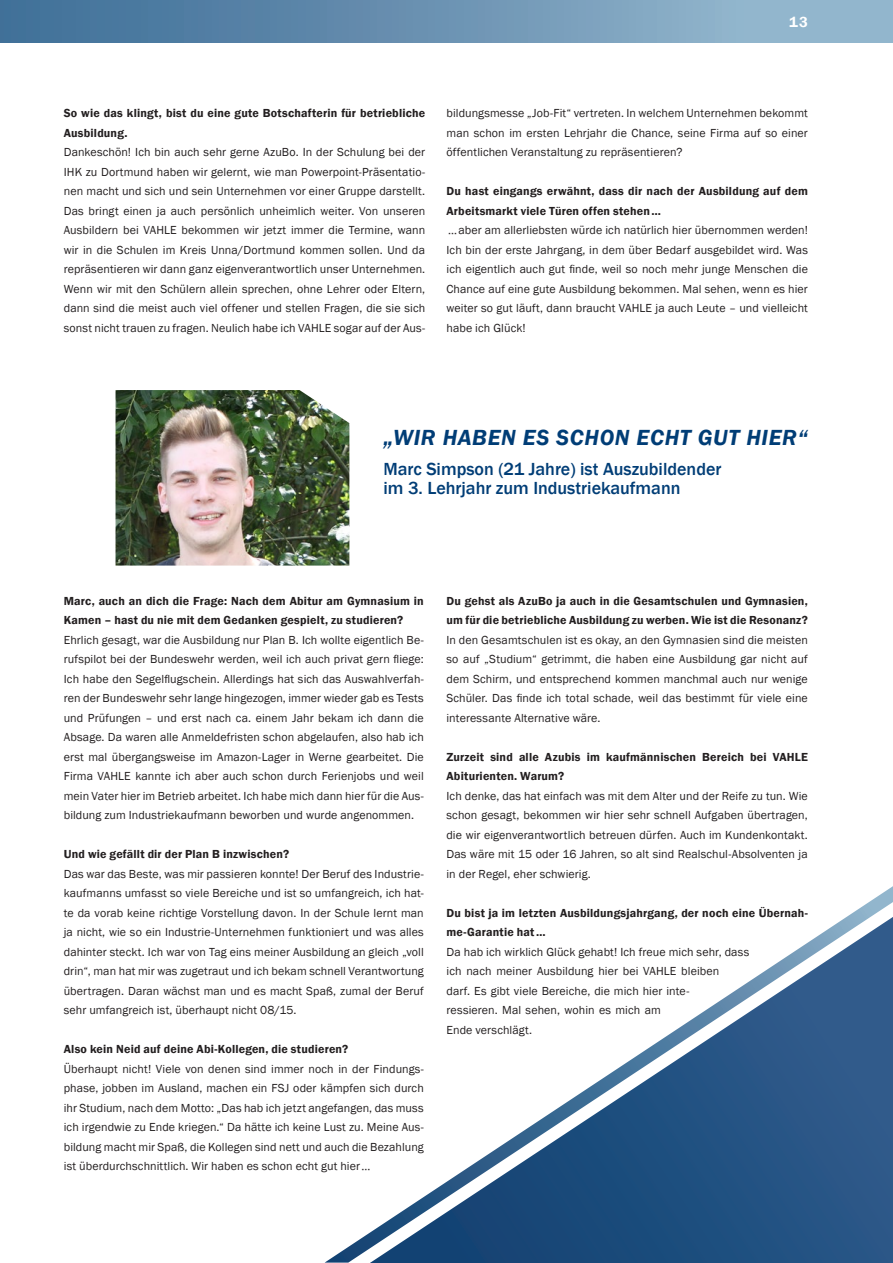
<style>
.page{position:relative;width:893px;height:1263px;background:#fff}
.page>*{position:absolute;margin:0;border:0;box-sizing:border-box;transform-origin:0 0}
.t1{font:italic 600 22.5px "Franklin Gothic";letter-spacing:.03em;color:#003d76}
.t2{font:500 18px/19.5px "Franklin Gothic";color:#003d76}
.t3{font:600 15px "Franklin Gothic";color:#fff}
.t4{font:12px/19.5px "Franklin Gothic";letter-spacing:.01em;color:#231f20;text-align:justify}
.t5{font:600 12px/19.5px "Franklin Gothic";letter-spacing:.015em;color:#231f20}
</style>
<div class="page">
<img style="left:116px;top:390px;width:233px;height:176px">
<svg style="left:325px;top:886px;width:568px;height:376px"></svg>
<div style="left:0;top:0;width:893px;height:43px;background:linear-gradient(to right,#3e6d96,#9cbed3)"></div>
<p class="t3" style="left:789px;top:13px;width:20px">13</p>
<p class="t5" style="left:64px;top:103px;width:363px">So wie das klingt, bist du eine gute Botschafterin für betriebliche<br>Ausbildung.</p>
<p class="t4" style="left:64px;top:143px;width:363px">Dankeschön! Ich bin auch sehr gerne AzuBo. In der Schulung bei der IHK zu Dortmund haben wir gelernt, wie man Powerpoint-Präsentatio&shy;nen macht und sich und sein Unternehmen vor einer Gruppe darstellt.<br>Das bringt einen ja auch persönlich unheimlich weiter. Von unseren Ausbildern bei VAHLE bekommen wir jetzt immer die Termine, wann wir in die Schulen im Kreis Unna/Dortmund kommen sollen. Und da repräsentieren wir dann ganz eigenverantwortlich unser Unternehmen.<br>Wenn wir mit den Schülern allein sprechen, ohne Lehrer oder Eltern, dann sind die meist auch viel offener und stellen Fragen, die sie sich sonst nicht trauen zu fragen. Neulich habe ich VAHLE sogar auf der Aus-</p>
<p class="t4" style="left:446px;top:104px;width:363px">bildungsmesse „Job-Fit“ vertreten. In welchem Unternehmen bekommt man schon im ersten Lehrjahr die Chance, seine Firma auf so einer öffentlichen Veranstaltung zu repräsentieren?</p>
<p class="t5" style="left:446px;top:181px;width:363px">Du hast eingangs erwähnt, dass dir nach der Ausbildung auf dem<br>Arbeitsmarkt viele Türen offen stehen…</p>
<p class="t4" style="left:446px;top:221px;width:363px">…aber am allerliebsten würde ich natürlich hier übernommen werden!<br>Ich bin der erste Jahrgang, in dem über Bedarf ausgebildet wird. Was ich eigentlich auch gut finde, weil so noch mehr junge Menschen die Chance auf eine gute Ausbildung bekommen. Mal sehen, wenn es hier weiter so gut läuft, dann braucht VAHLE ja auch Leute – und vielleicht habe ich Glück!</p>
<h1 class="t1" style="left:383px;top:423px;width:426px">„WIR HABEN ES SCHON ECHT GUT HIER“</h1>
<h2 class="t2" style="left:383px;top:459px;width:339px">Marc Simpson (21 Jahre) ist Auszubildender im 3. Lehrjahr zum Industriekaufmann</h2>
<p class="t5" style="left:64px;top:591px;width:361px">Marc, auch an dich die Frage: Nach dem Abitur am Gymnasium in<br>Kamen – hast du nie mit dem Gedanken gespielt, zu studieren?</p>
<p class="t4" style="left:64px;top:630px;width:362px">Ehrlich gesagt, war die Ausbildung nur Plan B. Ich wollte eigentlich Be&shy;rufspilot bei der Bundeswehr werden, weil ich auch privat gern fliege:<br>Ich habe den Segelflugschein. Allerdings hat sich das Auswahlverfah&shy;ren der Bundeswehr sehr lange hingezogen, immer wieder gab es Tests und Prüfungen – und erst nach ca. einem Jahr bekam ich dann die Absage. Da waren alle Anmeldefristen schon abgelaufen, also hab ich erst mal übergangsweise im Amazon-Lager in Werne gearbeitet. Die Firma VAHLE kannte ich aber auch schon durch Ferienjobs und weil mein Vater hier im Betrieb arbeitet. Ich habe mich dann hier für die Aus&shy;bildung zum Industriekaufmann beworben und wurde angenommen.</p>
<p class="t5" style="left:64px;top:844px;width:227px">Und wie gefällt dir der Plan B inzwischen?</p>
<p class="t4" style="left:64px;top:864px;width:362px">Das war das Beste, was mir passieren konnte! Der Beruf des Industrie&shy;kaufmanns umfasst so viele Bereiche und ist so umfangreich, ich hat&shy;te da vorab keine richtige Vorstellung davon. In der Schule lernt man ja nicht, wie so ein Industrie-Unternehmen funktioniert und was alles dahinter steckt. Ich war von Tag eins meiner Ausbildung an gleich „voll drin“, man hat mir was zugetraut und ich bekam schnell Verantwortung übertragen. Daran wächst man und es macht Spaß, zumal der Beruf sehr umfangreich ist, überhaupt nicht 08/15.</p>
<p class="t5" style="left:64px;top:1039px;width:286px">Also kein Neid auf deine Abi-Kollegen, die studieren?</p>
<p class="t4" style="left:64px;top:1059px;width:362px">Überhaupt nicht! Viele von denen sind immer noch in der Findungs&shy;phase, jobben im Ausland, machen ein FSJ oder kämpfen sich durch ihr Studium, nach dem Motto: „Das hab ich jetzt angefangen, das muss ich irgendwie zu Ende kriegen.“ Da hätte ich keine Lust zu. Meine Aus&shy;bildung macht mir Spaß, die Kollegen sind nett und auch die Bezahlung ist überdurchschnittlich. Wir haben es schon echt gut hier…</p>
<p class="t5" style="left:446px;top:591px;width:363px">Du gehst als AzuBo ja auch in die Gesamtschulen und Gymnasien, um für die betriebliche Ausbildung zu werben. Wie ist die Resonanz?</p>
<p class="t4" style="left:446px;top:630px;width:363px">In den Gesamtschulen ist es okay, an den Gymnasien sind die meisten so auf „Studium“ getrimmt, die haben eine Ausbildung gar nicht auf dem Schirm, und entsprechend kommen manchmal auch nur wenige Schüler. Das finde ich total schade, weil das bestimmt für viele eine interessante Alternative wäre.</p>
<p class="t5" style="left:446px;top:747px;width:363px">Zurzeit sind alle Azubis im kaufmännischen Bereich bei VAHLE<br>Abiturienten. Warum?</p>
<p class="t4" style="left:446px;top:786px;width:363px">Ich denke, das hat einfach was mit dem Alter und der Reife zu tun. Wie schon gesagt, bekommen wir hier sehr schnell Aufgaben übertragen, die wir eigenverantwortlich betreuen dürfen. Auch im Kundenkontakt.<br>Das wäre mit 15 oder 16 Jahren, so alt sind Realschul-Absolventen ja in der Regel, eher schwierig.</p>
<p class="t5" style="left:446px;top:903px;width:363px">Du bist ja im letzten Ausbildungsjahrgang, der noch eine Übernah&shy;me-Garantie hat…</p>
<p class="t4" style="left:446px;top:942px;width:304px;text-align:left">Da hab ich wirklich Glück gehabt! Ich freue mich sehr, dass ich nach meiner Ausbildung hier bei VAHLE bleiben<br>darf. Es gibt viele Bereiche, die mich hier inte-<br>ressieren. Mal sehen, wohin es mich am<br>Ende verschlägt.</p>
</div>
